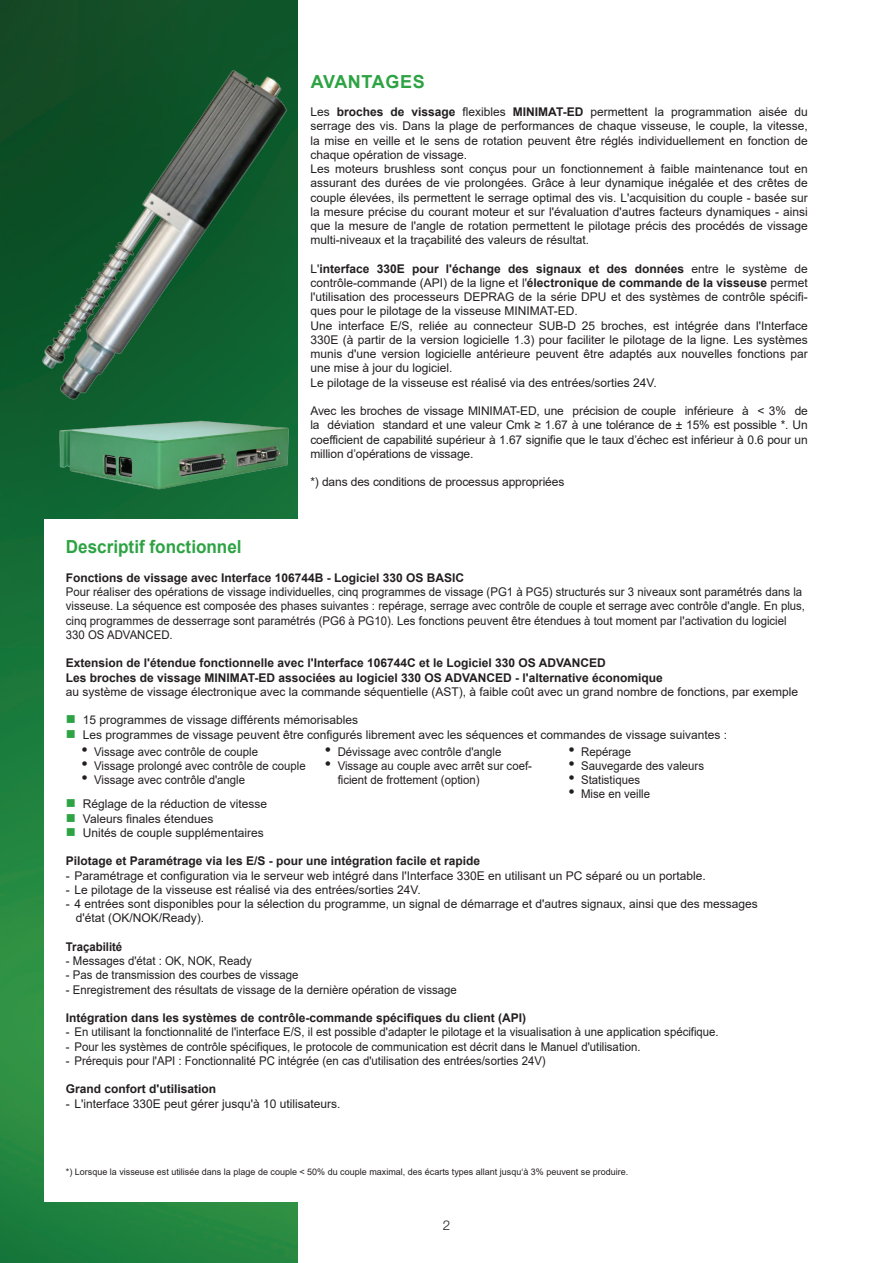
<style>
.page{position:relative;width:893px;height:1263px;background:#fff}
.page>*{position:absolute;margin:0;border:0;box-sizing:border-box;transform-origin:0 0}
.t1{font:700 18px "Arial";color:#2da343;scale:.95 1}
.t2{font:700 18px "Arial";color:#2da343}
.t3{font:300 13.5px "Helvetica Neue LT Std";color:#231f20}
.t4{font:12px/14.2px "Arial";color:#231f20}
.t5{font:12px/14.2px "Arial";color:#231f20;scale:.95 1}
.t6{font:700 12px/14.2px "Arial";color:#231f20}
.t7{font:700 12px "Arial";color:#231f20;scale:.95 1}
.t8{font:9px "Arial";color:#231f20}
.s1{font-weight:700}
.s2{color:#2da343}
.s3{font-size:18px}
</style>
<div class="page">
<img style="left:0;top:0;width:298px;height:1263px">
<img style="left:49px;top:420px;width:246px;height:74px">
<img style="left:16px;top:51px;width:282px;height:369px">
<div style="left:45px;top:519px;width:765px;height:683px;background:#fff"></div>
<h1 class="t2" style="left:311px;top:69px;width:14px">avantages</h1>
<p class="t4" style="left:310px;top:105px;width:499px">Les <span class="s1">broches de vissage</span> flexibles <span class="s1">MINIMAT-ED</span> permettent la programmation aisée du serrage des vis. Dans la plage de performances de chaque visseuse, le couple, la vitesse, la mise en veille et le sens de rotation peuvent être réglés individuellement en fonction de chaque opération de vissage.<br>Les moteurs brushless sont conçus pour un fonctionnement à faible maintenance tout en assurant des durées de vie prolongées. Grâce à leur dynamique inégalée et des crêtes de couple élevées, ils permettent le serrage optimal des vis. L'acquisition du couple - basée sur la mesure précise du courant moteur et sur l'évaluation d'autres facteurs dynamiques - ainsi que la mesure de l'angle de rotation permettent le pilotage précis des procédés de vissage multi-niveaux et la traçabilité des valeurs de résultat.</p>
<p class="t4" style="left:310px;top:261px;width:499px">L'<span class="s1">interface 330E pour l'échange des signaux et des données</span> entre le système de contrôle-commande (API) de la ligne et l'<span class="s1">électronique de commande de la visseuse</span> permet l'utilisation des processeurs DEPRAG de la série DPU et des systèmes de contrôle spécifi&shy;ques pour le pilotage de la visseuse MINIMAT-ED.<br>Une interface E/S, reliée au connecteur SUB-D 25 broches, est intégrée dans l'Interface 330E (à partir de la version logicielle 1.3) pour faciliter le pilotage de la ligne. Les systèmes munis d'une version logicielle antérieure peuvent être adaptés aux nouvelles fonctions par une mise à jour du logiciel.<br>Le pilotage de la visseuse est réalisé via des entrées/sorties 24V.</p>
<p class="t4" style="left:310px;top:404px;width:499px;text-align:justify">Avec les broches de vissage MINIMAT-ED, une précision de couple inférieure à &lt; 3% de la déviation standard et une valeur Cmk ≥ 1.67 à une tolérance de ± 15% est possible *. Un coefficient de capabilité supérieur à 1.67 signifie que le taux d’échec est inférieur à 0.6 pour un million d’opérations de vissage.</p>
<p class="t4" style="left:310px;top:475px;width:255px">*) dans des conditions de processus appropriées</p>
<h1 class="t1" style="left:66px;top:534px;width:187px">Descriptif fonctionnel</h1>
<p class="t6" style="left:66px;top:571px;width:400px">Fonctions de vissage avec Interface 106744B - Logiciel 330 OS BASIC</p>
<p class="t5" style="left:66px;top:585px;width:780px">Pour réaliser des opérations de vissage individuelles, cinq programmes de vissage (PG1 à PG5) structurés sur 3 niveaux sont paramétrés dans la visseuse. La séquence est composée des phases suivantes : repérage, serrage avec contrôle de couple et serrage avec contrôle d'angle. En plus, cinq programmes de desserrage sont paramétrés (PG6 à PG10). Les fonctions peuvent être étendues à tout moment par l'activation du logiciel 330 OS ADVANCED.</p>
<p class="t6" style="left:66px;top:656px;width:598px">Extension de l'étendue fonctionnelle avec l'Interface 106744C et le Logiciel 330 OS ADVANCED<br>Les broches de vissage MINIMAT-ED associées au logiciel 330 OS ADVANCED - l'alternative économique</p>
<p class="t4" style="left:66px;top:684px;width:734px">au système de vissage électronique avec la commande séquentielle (AST), à faible coût avec un grand nombre de fonctions, par exemple</p>
<p class="t4" style="left:66px;top:713px;width:294px"><span class="s2">■</span> 15 programmes de vissage différents mémorisables</p>
<p class="t4" style="left:66px;top:727px;width:663px"><span class="s2">■</span> Les programmes de vissage peuvent être configurés librement avec les séquences et commandes de vissage suivantes :</p>
<p class="t5" style="left:81px;top:744px;width:187px"><span class="s3">•</span> Vissage avec contrôle de couple</p>
<p class="t5" style="left:81px;top:758px;width:237px"><span class="s3">•</span> Vissage prolongé avec contrôle de couple</p>
<p class="t5" style="left:81px;top:773px;width:174px"><span class="s3">•</span> Vissage avec contrôle d'angle</p>
<p class="t5" style="left:325px;top:744px;width:187px"><span class="s3">•</span> Dévissage avec contrôle d'angle</p>
<p class="t5" style="left:338px;top:758px;width:206px;text-indent:-13px"><span class="s3">•</span> Vissage au couple avec arrêt sur coef&shy;ficient de frottement (option)</p>
<p class="t5" style="left:568px;top:744px;width:68px"><span class="s3">•</span> Repérage</p>
<p class="t5" style="left:568px;top:758px;width:144px"><span class="s3">•</span> Sauvegarde des valeurs</p>
<p class="t5" style="left:568px;top:773px;width:77px"><span class="s3">•</span> Statistiques</p>
<p class="t5" style="left:568px;top:787px;width:88px"><span class="s3">•</span> Mise en veille</p>
<p class="t4" style="left:66px;top:797px;width:203px"><span class="s2">■</span> Réglage de la réduction de vitesse</p>
<p class="t4" style="left:66px;top:811px;width:149px"><span class="s2">■</span> Valeurs finales étendues</p>
<p class="t4" style="left:66px;top:825px;width:199px"><span class="s2">■</span> Unités de couple supplémentaires</p>
<p class="t6" style="left:66px;top:854px;width:416px">Pilotage et Paramétrage via les E/S - pour une intégration facile et rapide</p>
<p class="t4" style="left:66px;top:868px;width:641px">- Paramétrage et configuration via le serveur web intégré dans l'Interface 330E en utilisant un PC séparé ou un portable.</p>
<p class="t4" style="left:66px;top:882px;width:356px">- Le pilotage de la visseuse est réalisé via des entrées/sorties 24V.</p>
<p class="t4" style="left:76px;top:897px;width:683px;text-indent:-10px">- 4 entrées sont disponibles pour la sélection du programme, un signal de démarrage et d'autres signaux, ainsi que des messages d'état (OK/NOK/Ready).</p>
<p class="t7" style="left:66px;top:938px;width:61px">Traçabilité</p>
<p class="t5" style="left:66px;top:954px;width:197px">- Messages d'état : OK, NOK, Ready</p>
<p class="t5" style="left:66px;top:968px;width:246px">- Pas de transmission des courbes de vissage</p>
<p class="t5" style="left:66px;top:982px;width:413px">- Enregistrement des résultats de vissage de la dernière opération de vissage</p>
<p class="t6" style="left:66px;top:1011px;width:462px">Intégration dans les systèmes de contrôle-commande spécifiques du client (API)</p>
<p class="t5" style="left:66px;top:1025px;width:689px">- En utilisant la fonctionnalité de l'interface E/S, il est possible d'adapter le pilotage et la visualisation à une application spécifique.</p>
<p class="t5" style="left:66px;top:1039px;width:606px">- Pour les systèmes de contrôle spécifiques, le protocole de communication est décrit dans le Manuel d'utilisation.</p>
<p class="t5" style="left:66px;top:1053px;width:507px">- Prérequis pour l'API : Fonctionnalité PC intégrée (en cas d'utilisation des entrées/sorties 24V)</p>
<p class="t6" style="left:66px;top:1082px;width:152px">Grand confort d'utilisation</p>
<p class="t4" style="left:66px;top:1096px;width:276px">- L'interface 330E peut gérer jusqu'à 10 utilisateurs.</p>
<p class="t8" style="left:66px;top:1166px;width:564px">*) Lorsque la visseuse est utilisée dans la plage de couple &lt; 50% du couple maximal, des écarts types allant jusqu‘à 3% peuvent se produire.</p>
<p class="t3" style="left:443px;top:1217px;width:9px">2</p>
</div>
